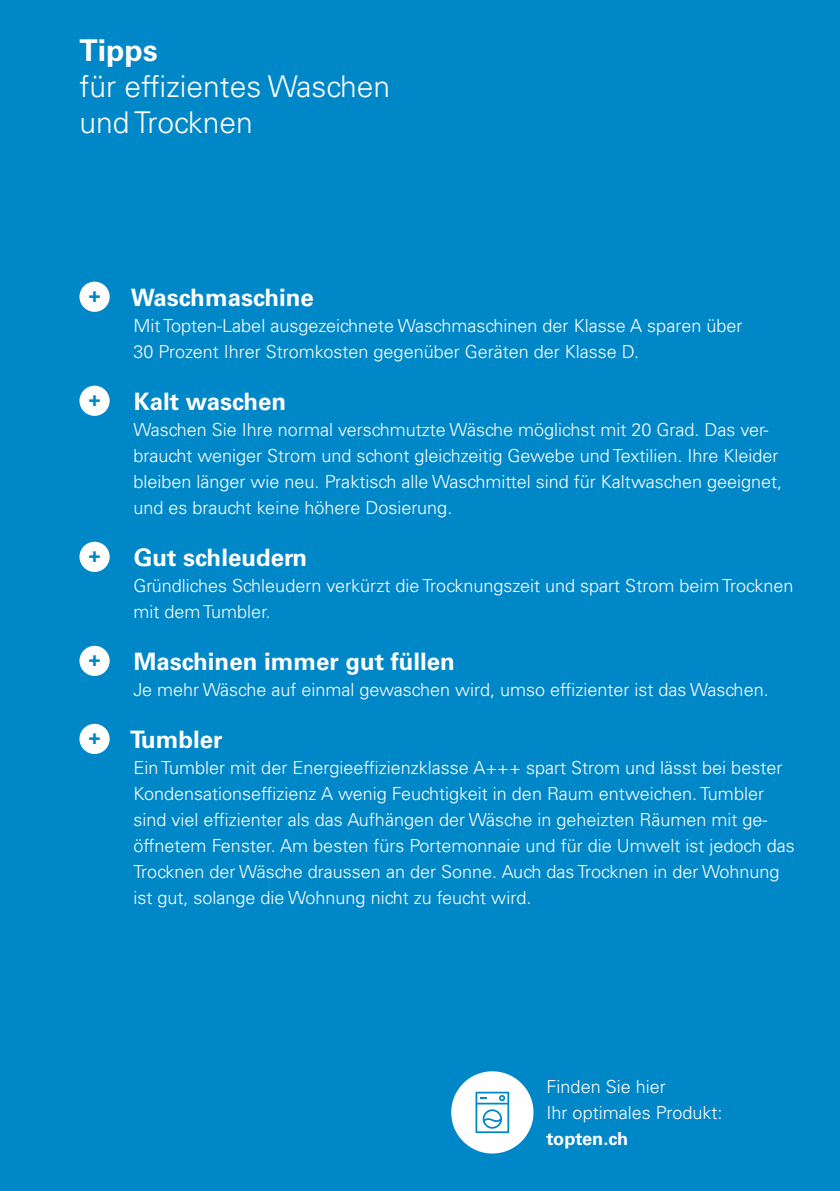
<style>
.page{position:relative;width:840px;height:1191px;background:#fff}
.page>*{position:absolute;margin:0;border:0;box-sizing:border-box;transform-origin:0 0}
.t1{font:300 30px/36px "Univers LT Std";color:#fff}
.t2{font:700 30px "Univers LT Std";color:#fff}
.t3{font:700 24px "Univers LT Std";color:#fff}
.t4{font:700 20px "Univers LT Std";color:#0087c7}
.t5{font:300 18px/26px "Univers LT Std";color:#fff}
.t6{font:700 18px "Univers LT Std";letter-spacing:-.01em;color:#fff}
</style>
<div class="page">
<div style="left:0;top:0;width:839px;height:1191px;background:#0087c7"></div>
<div style="left:79px;top:282px;width:31px;height:30px;background:#fff;border-radius:50%"></div>
<div style="left:79px;top:386px;width:31px;height:30px;background:#fff;border-radius:50%"></div>
<div style="left:79px;top:542px;width:31px;height:30px;background:#fff;border-radius:50%"></div>
<div style="left:79px;top:646px;width:31px;height:30px;background:#fff;border-radius:50%"></div>
<div style="left:79px;top:724px;width:31px;height:30px;background:#fff;border-radius:50%"></div>
<svg style="left:451px;top:1071px;width:82px;height:82px"></svg>
<h1 class="t2" style="left:79px;top:33px;width:80px">Tipps</h1>
<h1 class="t1" style="left:79px;top:69px;width:312px">für effizientes Waschen und Trocknen</h1>
<p class="t4" style="left:89px;top:283px;width:13px">+</p>
<h2 class="t3" style="left:131px;top:283px;width:185px">Waschmaschine</h2>
<p class="t5" style="left:133px;top:313px;width:610px">Mit Topten-Label ausgezeichnete Waschmaschinen der Klasse A sparen über<br>30 Prozent Ihrer Stromkosten gegenüber Geräten der Klasse D.</p>
<p class="t4" style="left:89px;top:387px;width:13px">+</p>
<h2 class="t3" style="left:134px;top:387px;width:154px">Kalt waschen</h2>
<p class="t5" style="left:133px;top:417px;width:650px">Waschen Sie Ihre normal verschmutzte Wäsche möglichst mit 20 Grad. Das ver&shy;braucht weniger Strom und schont gleichzeitig Gewebe und Textilien. Ihre Kleider bleiben länger wie neu. Praktisch alle Waschmittel sind für Kaltwaschen geeignet, und es braucht keine höhere Dosierung.</p>
<p class="t4" style="left:89px;top:543px;width:13px">+</p>
<h2 class="t3" style="left:134px;top:543px;width:175px">Gut schleudern</h2>
<p class="t5" style="left:133px;top:573px;width:661px">Gründliches Schleudern verkürzt die Trocknungszeit und spart Strom beim Trocknen mit dem Tumbler.</p>
<p class="t4" style="left:89px;top:647px;width:13px">+</p>
<h2 class="t3" style="left:134px;top:647px;width:322px">Maschinen immer gut füllen</h2>
<p class="t5" style="left:133px;top:677px;width:636px">Je mehr Wäsche auf einmal gewaschen wird, umso effizienter ist das Waschen.</p>
<h2 class="t3" style="left:89px;top:725px;width:135px"><sup>+</sup> Tumbler</h2>
<p class="t5" style="left:133px;top:755px;width:662px">Ein Tumbler mit der Energieeffizienzklasse A+++ spart Strom und lässt bei bester Kondensationseffizienz A wenig Feuchtigkeit in den Raum entweichen. Tumbler sind viel effizienter als das Aufhängen der Wäsche in geheizten Räumen mit ge&shy;öffnetem Fenster. Am besten fürs Portemonnaie und für die Umwelt ist jedoch das Trocknen der Wäsche draussen an der Sonne. Auch das Trocknen in der Wohnung ist gut, solange die Wohnung nicht zu feucht wird.</p>
<p class="t5" style="left:546px;top:1073px;width:177px">Finden Sie hier<br>Ihr optimales Produkt:</p>
<p class="t6" style="left:546px;top:1127px;width:83px">topten.ch</p>
</div>
